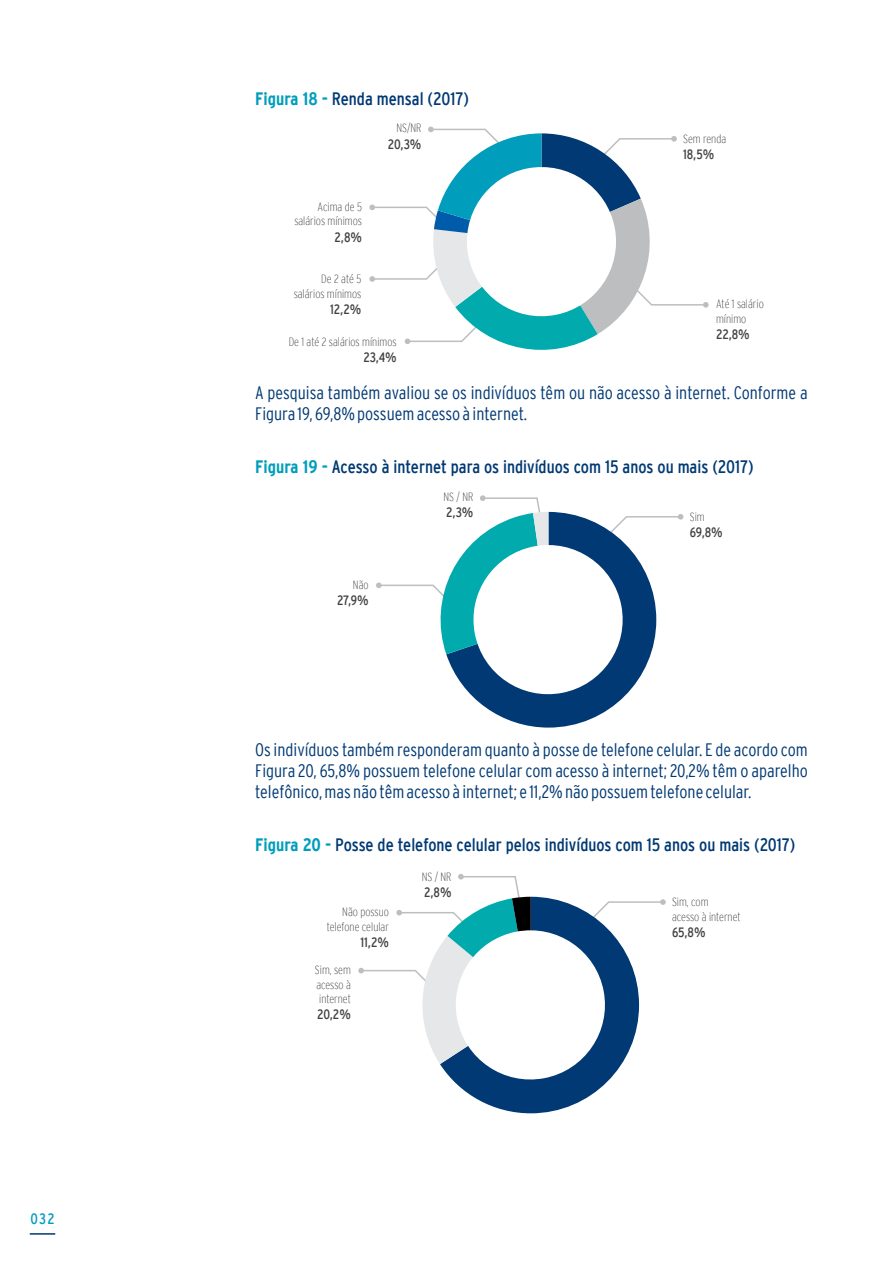
<style>
.page{position:relative;width:893px;height:1263px;background:#fff}
.page>*{position:absolute;margin:0;border:0;box-sizing:border-box;transform-origin:0 0}
.t1{font:300 condensed 18px/21px "Interstate";color:#003974}
.t2{font:condensed 18px "Interstate";color:#003974}
.t3{font:condensed 15px "Interstate";color:#009dbc}
.t4{font:condensed 13.5px "Interstate";letter-spacing:-.01em;color:#414042}
.t5{font:200 condensed 12px/14.4px "Interstate";color:#414042;text-align:right}
.s1{font-weight:700;color:#009dbc}
</style>
<div class="page">
<hr style="left:30px;top:1233px;width:25px;height:2px;background:#003974">
<svg style="left:369px;top:127px;width:340px;height:223px"></svg>
<svg style="left:476px;top:700px;width:145px;height:28px;fill:#003974"></svg>
<svg style="left:376px;top:495px;width:307px;height:205px"></svg>
<svg style="left:358px;top:874px;width:308px;height:239px"></svg>
<p class="t3" style="left:31px;top:1210px;width:25px">032</p>
<p class="t2" style="left:255px;top:89px;width:215px"><span class="s1">Figura 18 -</span> Renda mensal (2017)</p>
<p class="t5" style="left:397px;top:121px;width:26px">NS/NR</p>
<p class="t4" style="left:388px;top:136px;width:35px">20,3%</p>
<p class="t5" style="left:294px;top:200px;width:69px">Acima de 5 salários mínimos</p>
<p class="t4" style="left:335px;top:229px;width:29px">2,8%</p>
<p class="t5" style="left:683px;top:131px;width:44px">Sem renda</p>
<p class="t4" style="left:683px;top:147px;width:33px">18,5%</p>
<p class="t5" style="left:294px;top:272px;width:69px">De 2 até 5 salários mínimos</p>
<p class="t4" style="left:330px;top:302px;width:33px">12,2%</p>
<p class="t5" style="left:716px;top:297px;width:49px;text-align:left">Até 1 salário mínimo</p>
<p class="t4" style="left:716px;top:327px;width:35px">22,8%</p>
<p class="t5" style="left:289px;top:334px;width:109px">De 1 até 2 salários mínimos</p>
<p class="t4" style="left:364px;top:350px;width:35px">23,4%</p>
<p class="t1" style="left:255px;top:382px;width:554px">A pesquisa também avaliou se os indivíduos têm ou não acesso à internet. Conforme a<br>Figura 19, 69,8% possuem acesso à internet.</p>
<p class="t2" style="left:255px;top:456px;width:500px"><span class="s1">Figura 19 -</span> Acesso à internet para os indivíduos com 15 anos ou mais (2017)</p>
<p class="t5" style="left:443px;top:490px;width:31px">NS / NR</p>
<p class="t4" style="left:446px;top:505px;width:29px">2,3%</p>
<p class="t5" style="left:690px;top:509px;width:16px">Sim</p>
<p class="t4" style="left:690px;top:525px;width:35px">69,8%</p>
<p class="t5" style="left:353px;top:577px;width:17px">Não</p>
<p class="t4" style="left:337px;top:593px;width:33px">27,9%</p>
<p class="t1" style="left:255px;top:739px;width:554px;text-align:justify">Os indivíduos também responderam quanto à posse de telefone celular. E de acordo com Figura 20, 65,8% possuem telefone celular com acesso à internet; 20,2% têm o aparelho telefônico, mas não têm acesso à internet; e 11,2% não possuem telefone celular.</p>
<p class="t2" style="left:255px;top:834px;width:542px"><span class="s1">Figura 20 -</span> Posse de telefone celular pelos indivíduos com 15 anos ou mais (2017)</p>
<p class="t5" style="left:422px;top:870px;width:31px">NS / NR</p>
<p class="t4" style="left:424px;top:885px;width:29px">2,8%</p>
<p class="t5" style="left:672px;top:895px;width:70px;text-align:left">Sim, com<br>acesso à internet</p>
<p class="t4" style="left:672px;top:924px;width:35px">65,8%</p>
<p class="t5" style="left:327px;top:905px;width:64px">Não possuo telefone celular</p>
<p class="t4" style="left:360px;top:935px;width:30px">11,2%</p>
<p class="t5" style="left:315px;top:963px;width:37px;text-align:justify">Sim, sem acesso à internet</p>
<p class="t4" style="left:317px;top:1007px;width:35px">20,2%</p>
</div>
